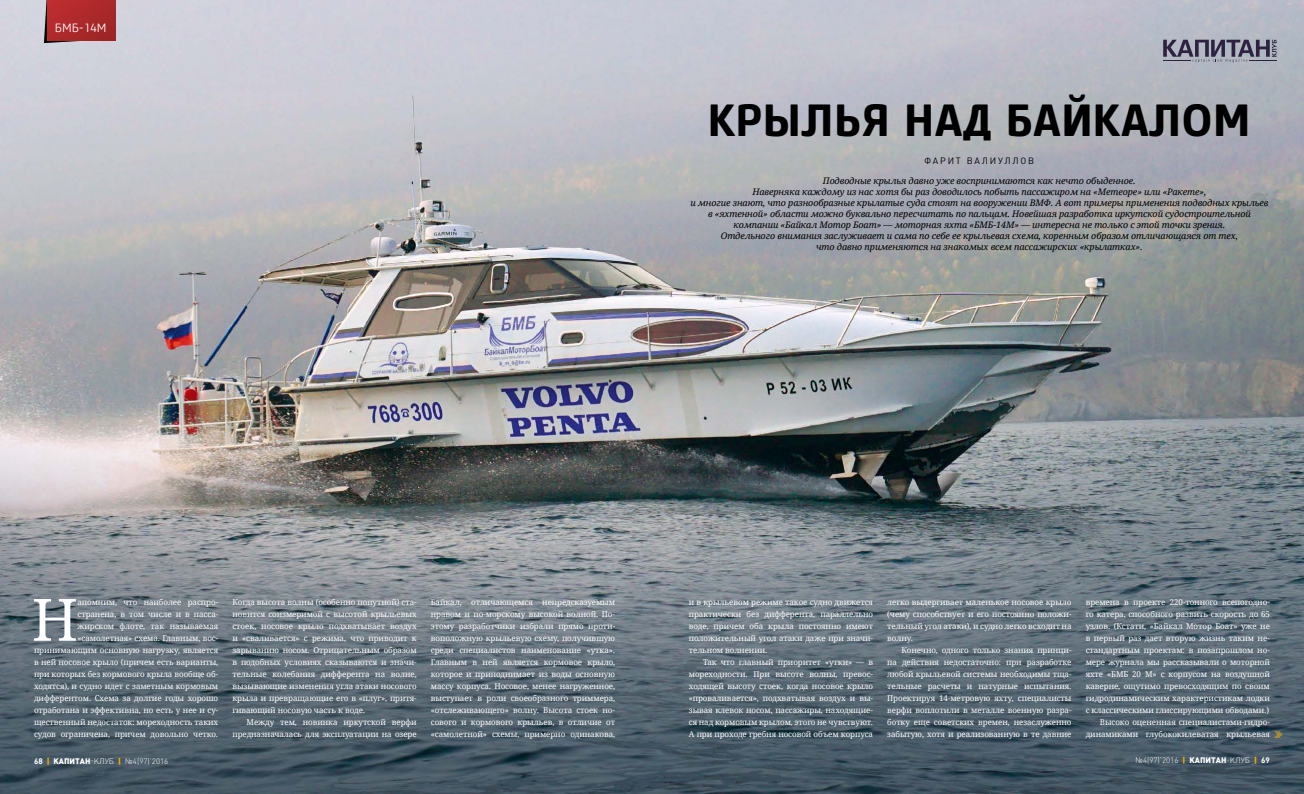
<style>
.page{position:relative;width:1304px;height:794px;background:#fff}
.page>*{position:absolute;margin:0;border:0;box-sizing:border-box;transform-origin:0 0}
.t1{font:58.4px "Droid Serif";color:#fff}
.t2{font:700 45px "Core Sans M65";color:#000}
.t3{font:300 12px "Core Sans M35";color:#fff}
.t4{font:italic 9px/11px "Droid Serif";letter-spacing:-.01em;color:#000;text-align:center}
.t5{font:9px "Plumb";letter-spacing:.2em;color:#000}
.t6{font:8px/12px "Droid Serif";letter-spacing:-.01em;color:#fff;text-align:justify}
.t7{font:300 8px "Plumb";color:#fff}
.s1{font-weight:700}
.s2{font-weight:900;color:#f9ae00}
.s3{font-family:"Plumb Soft";font-weight:900}
.s4{font-weight:900}
</style>
<div class="page">
<img style="left:0;top:0;width:1304px;height:794px">
<svg style="left:44px;top:0;width:72px;height:43px"></svg>
<div style="left:47px;top:0;width:69px;height:41px;background:linear-gradient(to right,#b82b2e,#a12627)"></div>
<svg style="left:1163px;top:40px;width:114px;height:22px"></svg>
<svg style="left:1274px;top:731px;width:8px;height:7px"></svg>
<h3 class="t3" style="left:55px;top:21px;width:53px">БМБ-14М</h3>
<h2 class="t2" style="left:708px;top:92px;width:544px">КРЫЛЬЯ НАД БАЙКАЛОМ</h2>
<p class="t4" style="left:690px;top:176px;width:580px">Подводные крылья давно уже воспринимаются как нечто обыденное.<br>Наверняка каждому из нас хотя бы раз доводилось побыть пассажиром на «Метеоре» или «Ракете»,<br>и многие знают, что разнообразные крылатые суда стоят на вооружении ВМФ. А вот примеры применения подводных крыльев в «яхтенной» области можно буквально пересчитать по пальцам. Новейшая разработка иркутской судостроительной компании «Байкал Мотор Боат» — моторная яхта «БМБ-14М» — интересна не только с этой точки зрения.<br>Отдельного внимания заслуживает и сама по себе ее крыльевая схема, коренным образом отличающаяся от тех,<br>что давно применяются на знакомых всем пассажирских «крылатках».</p>
<p class="t5" style="left:925px;top:155px;width:111px">ФАРИТ ВАЛИУЛЛОВ</p>
<h1 class="t1" style="left:32px;top:583px;width:48px">Н</h1>
<p class="t6" style="left:34px;top:596px;width:186px;text-align:right">апомним, что наиболее распро-<br>странена, в том числе и в пасса-<br>жирском флоте, так называемая «самолетная» схема. Главным, вос&shy;принимающим основную нагрузку, является в ней носовое крыло (причем есть варианты, при которых без кормового крыла вообще об&shy;ходятся), и судно идет с заметным кормовым дифферентом. Схема за долгие годы хорошо отработана и эффективна, но есть у нее и су&shy;щественный недостаток: мореходность таких судов ограничена, причем довольно четко.</p>
<p class="t6" style="left:232px;top:596px;width:186px">Когда высота волны (особенно попутной) ста&shy;новится соизмеримой с высотой крыльевых стоек, носовое крыло подхватывает воздух и «сваливается» с режима, что приводит к зарыванию носом. Отрицательным образом в подобных условиях сказываются и значи&shy;тельные колебания дифферента на волне, вызывающие изменения угла атаки носового крыла и превращающие его в «плуг», притя&shy;гивающий носовую часть к воде.</p>
<p class="t6" style="left:232px;top:716px;width:186px;text-align:right">Между тем, новинка иркутской верфи предназначалась для эксплуатации на озере</p>
<p class="t6" style="left:431px;top:596px;width:186px">Байкал, отличающемся непредсказуемым нравом и по-морскому высокой волной. По&shy;этому разработчики избрали прямо проти&shy;воположную крыльевую схему, получившую среди специалистов наименование «утка».<br>Главным в ней является кормовое крыло, которое и приподнимает из воды основную массу корпуса. Носовое, менее нагруженное, выступает в роли своеобразного триммера, «отслеживающего» волну. Высота стоек но&shy;сового и кормового крыльев, в отличие от «самолетной» схемы, примерно одинакова,</p>
<p class="t6" style="left:689px;top:596px;width:186px">и в крыльевом режиме такое судно движется практически без дифферента, параллельно воде, причем оба крыла постоянно имеют положительный угол атаки даже при значи&shy;тельном волнении.</p>
<p class="t6" style="left:689px;top:656px;width:186px;text-indent:14px">Так что главный приоритет «утки» — в мореходности. При высоте волны, превос&shy;ходящей высоту стоек, когда носовое крыло «проваливается», подхватывая воздух и вы&shy;зывая клевок носом, пассажиры, находящие&shy;ся над кормовым крылом, этого не чувствуют.<br>А при проходе гребня носовой объем корпуса</p>
<p class="t6" style="left:887px;top:596px;width:186px">легко выдергивает маленькое носовое крыло (чему способствует и его постоянно положи&shy;тельный угол атаки), и судно легко всходит на волну.</p>
<p class="t6" style="left:887px;top:644px;width:186px;text-indent:14px">Конечно, одного только знания принци&shy;па действия недостаточно: при разработке любой крыльевой системы необходимы тща&shy;тельные расчеты и натурные испытания.<br>Проектируя 14-метровую яхту, специалисты верфи воплотили в металле военную разра&shy;ботку еще советских времен, незаслуженно забытую, хотя и реализованную в те давние</p>
<p class="t6" style="left:1086px;top:596px;width:186px;text-align:right">времена в проекте 220-тонного всепогодно&shy;го катера, способного развить скорость до 65 узлов. (Кстати, «Байкал Мотор Боат» уже не в первый раз дает вторую жизнь таким не&shy;стандартным проектам: в позапрошлом но&shy;мере журнала мы рассказывали о моторной яхте «БМБ 20 М» с корпусом на воздушной каверне, ощутимо превосходящим по своим гидродинамическим характеристикам лодки с классическими глиссирующими обводами.)<br>Высоко оцененная специалистами-гидро&shy;динамиками глубококилеватая крыльевая</p>
<p class="t7" style="left:34px;top:756px;width:136px"><span class="s1">68</span> <span class="s2">|</span> <span class="s3">КАПИТАН</span>-КЛУБ <span class="s2">|</span> №4(97)’2016</p>
<p class="t7" style="left:1135px;top:756px;width:136px">№4(97)’2016 <span class="s2">|</span> <span class="s4">КАПИТАН</span>-КЛУБ <span class="s2">|</span> <span class="s1">69</span></p>
</div>
